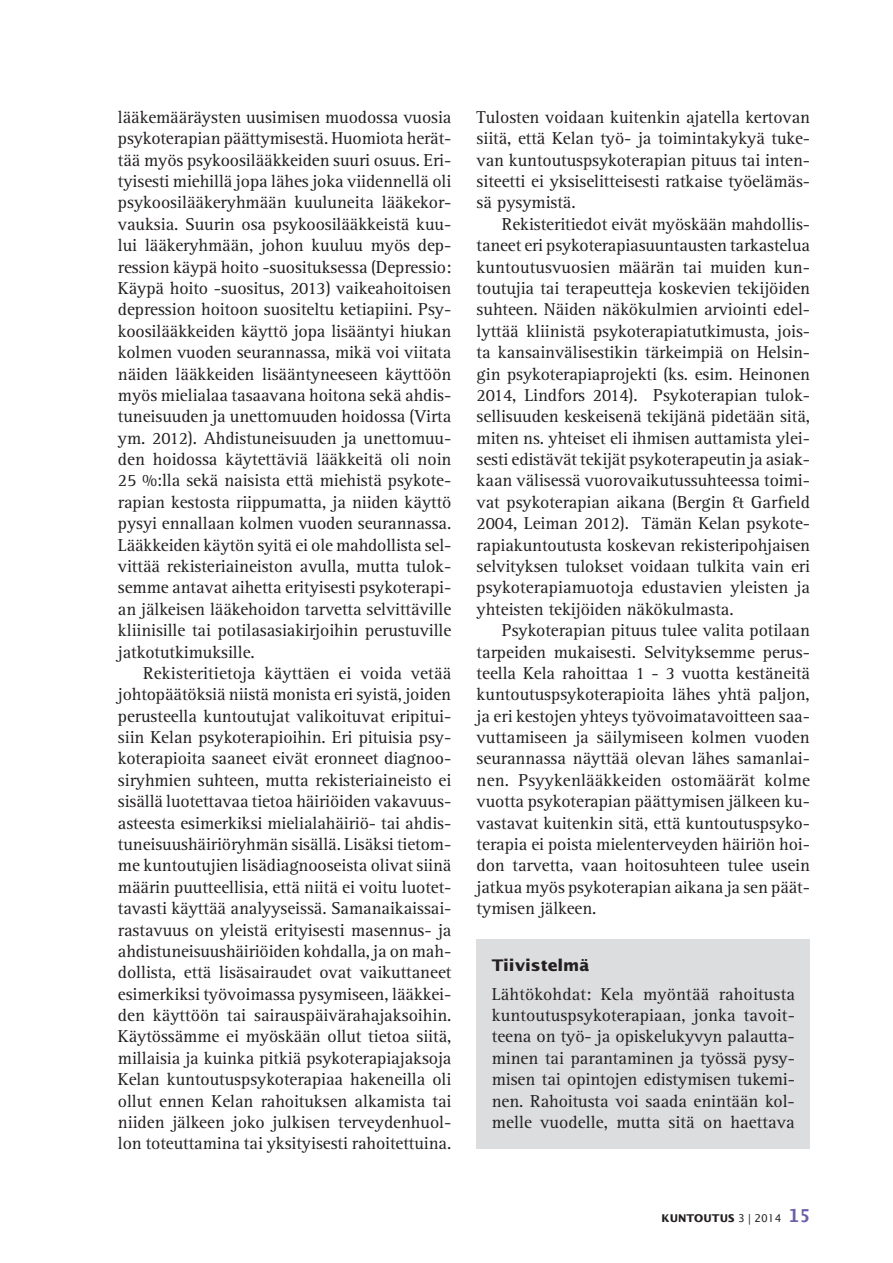
<style>
.page{position:relative;width:893px;height:1263px;background:#fff}
.page>*{position:absolute;margin:0;border:0;box-sizing:border-box;transform-origin:0 0}
.t1{font:17.85px/21.5px "Rotis Serif Std";letter-spacing:-.005em;color:#231f20;text-align:justify}
.t2{font:700 16.05px "Lucida Sans Std";letter-spacing:-.005em;color:#231f20}
.t3{font:700 10.65px "Lucida Sans Std";color:#231f20}
.s1{font-weight:400}
.s2{font-family:"Lucida Sans Typewriter Std";font-size:17.85px;color:#695faa}
</style>
<div class="page">
<div style="left:477px;top:940px;width:333px;height:209px;background:#dcddde"></div>
<p class="t1" style="left:118px;top:108px;width:335px">lääkemääräysten uusimisen muodossa vuosia psykoterapian päättymisestä. Huomiota herät&shy;tää myös psykoosilääkkeiden suuri osuus. Eri&shy;tyisesti miehillä jopa lähes joka viidennellä oli psykoosilääkeryhmään kuuluneita lääkekor&shy;vauksia. Suurin osa psykoosilääkkeistä kuu&shy;lui lääkeryhmään, johon kuuluu myös dep&shy;ression käypä hoito -suosituksessa (Depressio:<br>Käypä hoito -suositus, 2013) vaikeahoitoisen depression hoitoon suositeltu ketiapiini. Psy&shy;koosilääkkeiden käyttö jopa lisääntyi hiukan kolmen vuoden seurannassa, mikä voi viitata näiden lääkkeiden lisääntyneeseen käyttöön myös mielialaa tasaavana hoitona sekä ahdis&shy;tuneisuuden ja unettomuuden hoidossa (Virta ym. 2012). Ahdistuneisuuden ja unettomuu&shy;den hoidossa käytettäviä lääkkeitä oli noin 25 %:lla sekä naisista että miehistä psykote&shy;rapian kestosta riippumatta, ja niiden käyttö pysyi ennallaan kolmen vuoden seurannassa.<br>Lääkkeiden käytön syitä ei ole mahdollista sel&shy;vittää rekisteriaineiston avulla, mutta tulok&shy;semme antavat aihetta erityisesti psykoterapi&shy;an jälkeisen lääkehoidon tarvetta selvittäville kliinisille tai potilasasiakirjoihin perustuville jatkotutkimuksille.</p>
<p class="t1" style="left:118px;top:664px;width:335px;text-indent:25px">Rekisteritietoja käyttäen ei voida vetää johtopäätöksiä niistä monista eri syistä, joiden perusteella kuntoutujat valikoituvat eripitui&shy;siin Kelan psykoterapioihin. Eri pituisia psy&shy;koterapioita saaneet eivät eronneet diagnoo&shy;siryhmien suhteen, mutta rekisteriaineisto ei sisällä luotettavaa tietoa häiriöiden vakavuus&shy;asteesta esimerkiksi mielialahäiriö- tai ahdis&shy;tuneisuushäiriöryhmän sisällä. Lisäksi tietom&shy;me kuntoutujien lisädiagnooseista olivat siinä määrin puutteellisia, että niitä ei voitu luotet&shy;tavasti käyttää analyyseissä. Samanaikaissai&shy;rastavuus on yleistä erityisesti masennus- ja ahdistuneisuushäiriöiden kohdalla, ja on mah&shy;dollista, että lisäsairaudet ovat vaikuttaneet esimerkiksi työvoimassa pysymiseen, lääkkei&shy;den käyttöön tai sairauspäivärahajaksoihin.<br>Käytössämme ei myöskään ollut tietoa siitä, millaisia ja kuinka pitkiä psykoterapiajaksoja Kelan kuntoutuspsykoterapiaa hakeneilla oli ollut ennen Kelan rahoituksen alkamista tai niiden jälkeen joko julkisen terveydenhuol&shy;lon toteuttamina tai yksityisesti rahoitettuina.</p>
<p class="t1" style="left:477px;top:108px;width:335px">Tulosten voidaan kuitenkin ajatella kertovan siitä, että Kelan työ- ja toimintakykyä tuke&shy;van kuntoutuspsykoterapian pituus tai inten&shy;siteetti ei yksiselitteisesti ratkaise työelämäs&shy;sä pysymistä.</p>
<p class="t1" style="left:477px;top:215px;width:335px;text-indent:25px">Rekisteritiedot eivät myöskään mahdollis&shy;taneet eri psykoterapiasuuntausten tarkastelua kuntoutusvuosien määrän tai muiden kun&shy;toutujia tai terapeutteja koskevien tekijöiden suhteen. Näiden näkökulmien arviointi edel&shy;lyttää kliinistä psykoterapiatutkimusta, jois&shy;ta kansainvälisestikin tärkeimpiä on Helsin&shy;gin psykoterapiaprojekti (ks. esim. Heinonen 2014, Lindfors 2014). Psykoterapian tulok&shy;sellisuuden keskeisenä tekijänä pidetään sitä, miten ns. yhteiset eli ihmisen auttamista ylei&shy;sesti edistävät tekijät psykoterapeutin ja asiak&shy;kaan välisessä vuorovaikutussuhteessa toimi&shy;vat psykoterapian aikana (Bergin &amp; Garfield 2004, Leiman 2012). Tämän Kelan psykote&shy;rapiakuntoutusta koskevan rekisteripohjaisen selvityksen tulokset voidaan tulkita vain eri psykoterapiamuotoja edustavien yleisten ja yhteisten tekijöiden näkökulmasta.</p>
<p class="t1" style="left:477px;top:621px;width:335px;text-indent:25px">Psykoterapian pituus tulee valita potilaan tarpeiden mukaisesti. Selvityksemme perus&shy;teella Kela rahoittaa 1 - 3 vuotta kestäneitä kuntoutuspsykoterapioita lähes yhtä paljon, ja eri kestojen yhteys työvoimatavoitteen saa&shy;vuttamiseen ja säilymiseen kolmen vuoden seurannassa näyttää olevan lähes samanlai&shy;nen. Psyykenlääkkeiden ostomäärät kolme vuotta psykoterapian päättymisen jälkeen ku&shy;vastavat kuitenkin sitä, että kuntoutuspsyko&shy;terapia ei poista mielenterveyden häiriön hoi&shy;don tarvetta, vaan hoitosuhteen tulee usein jatkua myös psykoterapian aikana ja sen päät&shy;tymisen jälkeen.</p>
<p class="t2" style="left:492px;top:959px;width:99px">Tiivistelmä</p>
<p class="t1" style="left:492px;top:985px;width:305px">Lähtökohdat: Kela myöntää rahoitusta kuntoutuspsykoterapiaan, jonka tavoit&shy;teena on työ- ja opiskelukyvyn palautta&shy;minen tai parantaminen ja työssä pysy&shy;misen tai opintojen edistymisen tukemi&shy;nen. Rahoitusta voi saada enintään kol&shy;melle vuodelle, mutta sitä on haettava</p>
<p class="t3" style="left:662px;top:1214px;width:150px">KUNTOUTUS <span class="s1">3 | 2014</span> <span class="s2">15</span></p>
</div>
